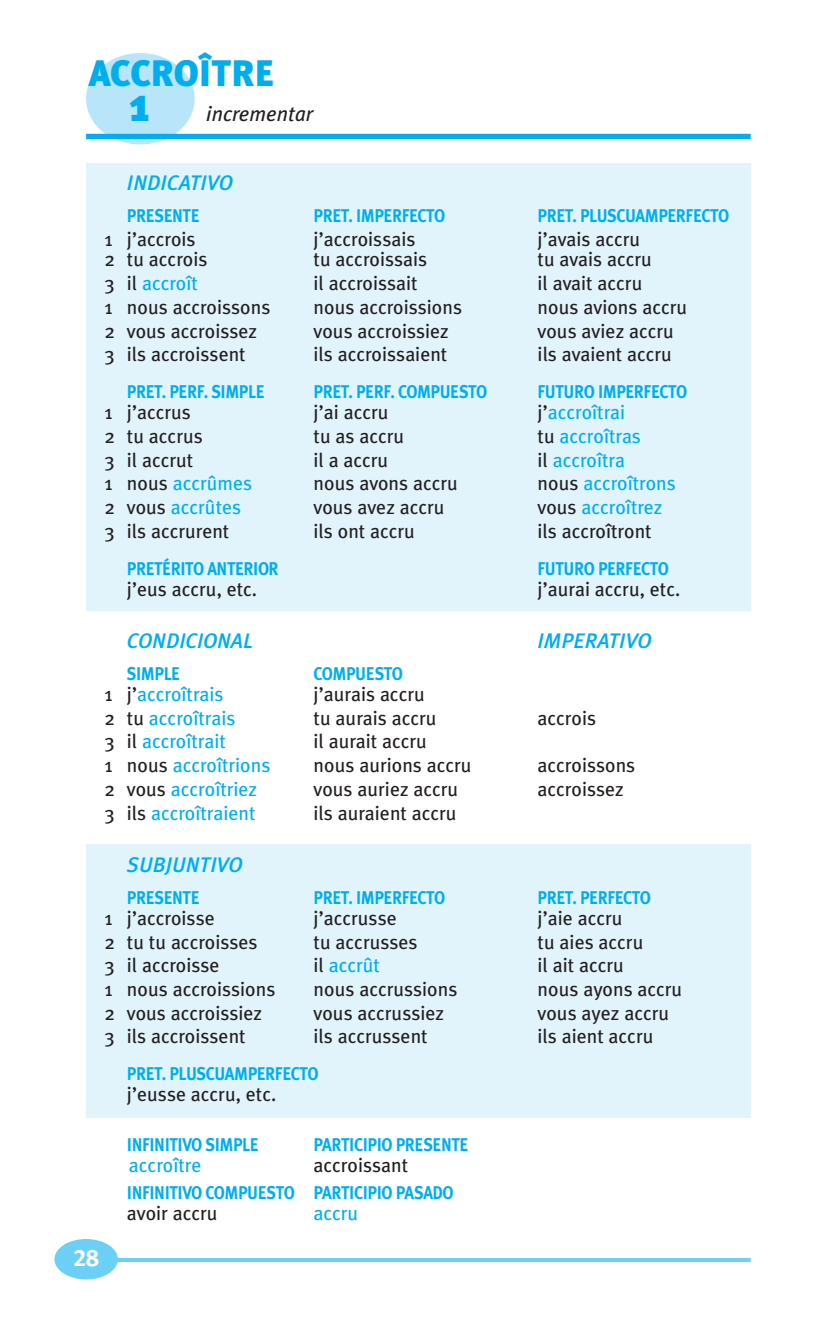
<style>
.page{position:relative;width:836px;height:1340px;background:#fff}
.page>*{position:absolute;margin:0;border:0;box-sizing:border-box;transform-origin:0 0}
.t1{font:900 47.48px "Meta Plus";color:#00aeef}
.t2{font:900 36.9px "Meta Plus";color:#00aeef}
.t3{font:23.62px "Meta Plus Bold Caps";color:#fff}
.t4{font:italic 500 21.15px "Meta Plus";color:#00aeef}
.t5{font:italic 21.15px "Meta Plus";color:#231f20}
.t6{font:19.8px "Meta Plus";color:#231f20}
.t7{font:19.8px "Meta Plus";color:#00aeef}
.t8{font:18.45px "Meta Plus Bold Caps";letter-spacing:-.025em;color:#00aeef;scale:.9 1}
.s1{color:#231f20}
</style>
<div class="page">
<div style="left:86px;top:53px;width:109px;height:91px;background:#b9e5fa;border-radius:50%"></div>
<div style="left:86px;top:163px;width:664px;height:448px;background:#e1f4fc"></div>
<div style="left:86px;top:844px;width:664px;height:274px;background:#e1f4fc"></div>
<div style="left:54px;top:1238px;width:64px;height:41px;background:#6bcff6;border-radius:50%"></div>
<svg style="left:117px;top:1257px;width:633px;height:4px;fill:#6bcff6"></svg>
<div style="left:86px;top:134px;width:664px;height:5px;background:#00aeef"></div>
<h2 class="t2" style="left:89px;top:56px;width:187px">ACCROÎTRE</h2>
<h1 class="t1" style="left:130px;top:83px;width:21px">1</h1>
<p class="t5" style="left:206px;top:106px;width:108px">incrementar</p>
<p class="t4" style="left:127px;top:174px;width:107px">INDICATIVO</p>
<p class="t8" style="left:127px;top:204px;width:82px">PRESENTE</p>
<p class="t8" style="left:313px;top:204px;width:148px">PRET. IMPERFECTO</p>
<p class="t8" style="left:537px;top:204px;width:214px">PRET. PLUSCUAMPERFECTO</p>
<p class="t6" style="left:104px;top:231px;width:93px">1 j’accrois</p>
<p class="t6" style="left:313px;top:231px;width:103px">j’accroissais</p>
<p class="t6" style="left:537px;top:231px;width:104px">j’avais accru</p>
<p class="t6" style="left:104px;top:252px;width:104px">2 tu accrois</p>
<p class="t6" style="left:313px;top:252px;width:115px">tu accroissais</p>
<p class="t6" style="left:537px;top:252px;width:116px">tu avais accru</p>
<p class="t7" style="left:104px;top:275px;width:95px"><span class="s1">3 il</span> accroît</p>
<p class="t6" style="left:313px;top:275px;width:106px">il accroissait</p>
<p class="t6" style="left:537px;top:275px;width:106px">il avait accru</p>
<p class="t6" style="left:104px;top:299px;width:167px">1 nous accroissons</p>
<p class="t6" style="left:313px;top:299px;width:150px">nous accroissions</p>
<p class="t6" style="left:537px;top:299px;width:151px">nous avions accru</p>
<p class="t6" style="left:104px;top:323px;width:154px">2 vous accroissez</p>
<p class="t6" style="left:313px;top:323px;width:137px">vous accroissiez</p>
<p class="t6" style="left:537px;top:323px;width:138px">vous aviez accru</p>
<p class="t6" style="left:104px;top:346px;width:143px">3 ils accroissent</p>
<p class="t6" style="left:313px;top:346px;width:135px">ils accroissaient</p>
<p class="t6" style="left:537px;top:346px;width:136px">ils avaient accru</p>
<p class="t8" style="left:127px;top:381px;width:154px">PRET. PERF. SIMPLE</p>
<p class="t8" style="left:313px;top:381px;width:194px">PRET. PERF. COMPUESTO</p>
<p class="t8" style="left:537px;top:381px;width:168px">FUTURO IMPERFECTO</p>
<p class="t6" style="left:104px;top:404px;width:88px">1 j’accrus</p>
<p class="t6" style="left:313px;top:404px;width:76px">j’ai accru</p>
<p class="t7" style="left:537px;top:404px;width:89px"><span class="s1">j’</span>accroîtrai</p>
<p class="t6" style="left:104px;top:428px;width:100px">2 tu accrus</p>
<p class="t6" style="left:313px;top:428px;width:92px">tu as accru</p>
<p class="t7" style="left:537px;top:428px;width:105px"><span class="s1">tu</span> accroîtras</p>
<p class="t6" style="left:104px;top:452px;width:90px">3 il accrut</p>
<p class="t6" style="left:313px;top:452px;width:76px">il a accru</p>
<p class="t7" style="left:537px;top:452px;width:89px"><span class="s1">il</span> accroîtra</p>
<p class="t7" style="left:104px;top:475px;width:149px"><span class="s1">1 nous</span> accrûmes</p>
<p class="t6" style="left:313px;top:475px;width:146px">nous avons accru</p>
<p class="t7" style="left:537px;top:475px;width:140px"><span class="s1">nous</span> accroîtrons</p>
<p class="t7" style="left:104px;top:499px;width:138px"><span class="s1">2 vous</span> accrûtes</p>
<p class="t6" style="left:313px;top:499px;width:132px">vous avez accru</p>
<p class="t7" style="left:537px;top:499px;width:126px"><span class="s1">vous</span> accroîtrez</p>
<p class="t6" style="left:104px;top:523px;width:126px">3 ils accrurent</p>
<p class="t6" style="left:313px;top:523px;width:103px">ils ont accru</p>
<p class="t6" style="left:537px;top:523px;width:115px">ils accroîtront</p>
<p class="t8" style="left:127px;top:557px;width:170px">PRETÉRITO ANTERIOR</p>
<p class="t8" style="left:537px;top:557px;width:147px">FUTURO PERFECTO</p>
<p class="t6" style="left:127px;top:581px;width:132px">j’eus accru, etc.</p>
<p class="t6" style="left:537px;top:581px;width:144px">j’aurai accru, etc.</p>
<p class="t4" style="left:127px;top:633px;width:128px">CONDICIONAL</p>
<p class="t4" style="left:537px;top:633px;width:115px">IMPERATIVO</p>
<p class="t8" style="left:127px;top:662px;width:61px">SIMPLE</p>
<p class="t8" style="left:313px;top:662px;width:101px">COMPUESTO</p>
<p class="t7" style="left:104px;top:686px;width:121px"><span class="s1">1 j’</span>accroîtrais</p>
<p class="t6" style="left:313px;top:686px;width:113px">j’aurais accru</p>
<p class="t7" style="left:104px;top:710px;width:132px"><span class="s1">2 tu</span> accroîtrais</p>
<p class="t6" style="left:313px;top:710px;width:124px">tu aurais accru</p>
<p class="t6" style="left:537px;top:710px;width:60px">accrois</p>
<p class="t7" style="left:104px;top:733px;width:123px"><span class="s1">3 il</span> accroîtrait</p>
<p class="t6" style="left:313px;top:733px;width:115px">il aurait accru</p>
<p class="t7" style="left:104px;top:757px;width:167px"><span class="s1">1 nous</span> accroîtrions</p>
<p class="t6" style="left:313px;top:757px;width:159px">nous aurions accru</p>
<p class="t6" style="left:537px;top:757px;width:99px">accroissons</p>
<p class="t7" style="left:104px;top:781px;width:154px"><span class="s1">2 vous</span> accroîtriez</p>
<p class="t6" style="left:313px;top:781px;width:146px">vous auriez accru</p>
<p class="t6" style="left:537px;top:781px;width:88px">accroissez</p>
<p class="t7" style="left:104px;top:804px;width:152px"><span class="s1">3 ils</span> accroîtraient</p>
<p class="t6" style="left:313px;top:804px;width:144px">ils auraient accru</p>
<p class="t4" style="left:127px;top:856px;width:117px">SUBJUNTIVO</p>
<p class="t8" style="left:127px;top:886px;width:82px">PRESENTE</p>
<p class="t8" style="left:313px;top:886px;width:148px">PRET. IMPERFECTO</p>
<p class="t8" style="left:537px;top:886px;width:127px">PRET. PERFECTO</p>
<p class="t6" style="left:104px;top:910px;width:112px">1 j’accroisse</p>
<p class="t6" style="left:313px;top:910px;width:85px">j’accrusse</p>
<p class="t6" style="left:537px;top:910px;width:86px">j’aie accru</p>
<p class="t6" style="left:104px;top:933px;width:155px">2 tu tu accroisses</p>
<p class="t6" style="left:313px;top:933px;width:105px">tu accrusses</p>
<p class="t6" style="left:537px;top:933px;width:107px">tu aies accru</p>
<p class="t6" style="left:104px;top:957px;width:117px">3 il accroisse</p>
<p class="t7" style="left:313px;top:957px;width:68px"><span class="s1">il</span> accrût</p>
<p class="t6" style="left:537px;top:957px;width:88px">il ait accru</p>
<p class="t6" style="left:104px;top:981px;width:172px">1 nous accroissions</p>
<p class="t6" style="left:313px;top:981px;width:145px">nous accrussions</p>
<p class="t6" style="left:537px;top:981px;width:146px">nous ayons accru</p>
<p class="t6" style="left:104px;top:1004px;width:159px">2 vous accroissiez</p>
<p class="t6" style="left:313px;top:1004px;width:132px">vous accrussiez</p>
<p class="t6" style="left:537px;top:1004px;width:133px">vous ayez accru</p>
<p class="t6" style="left:104px;top:1028px;width:143px">3 ils accroissent</p>
<p class="t6" style="left:313px;top:1028px;width:115px">ils accrussent</p>
<p class="t6" style="left:537px;top:1028px;width:117px">ils aient accru</p>
<p class="t8" style="left:127px;top:1063px;width:214px">PRET. PLUSCUAMPERFECTO</p>
<p class="t6" style="left:127px;top:1086px;width:151px">j’eusse accru, etc.</p>
<p class="t8" style="left:127px;top:1134px;width:148px">INFINITIVO SIMPLE</p>
<p class="t8" style="left:313px;top:1134px;width:173px">PARTICIPIO PRESENTE</p>
<p class="t7" style="left:129px;top:1157px;width:74px">accroître</p>
<p class="t6" style="left:313px;top:1157px;width:96px">accroissant</p>
<p class="t8" style="left:127px;top:1181px;width:364px">INFINITIVO COMPUESTO PARTICIPIO PASADO</p>
<p class="t6" style="left:127px;top:1205px;width:92px">avoir accru</p>
<p class="t7" style="left:313px;top:1205px;width:46px">accru</p>
<p class="t3" style="left:73px;top:1243px;width:27px">28</p>
</div>
